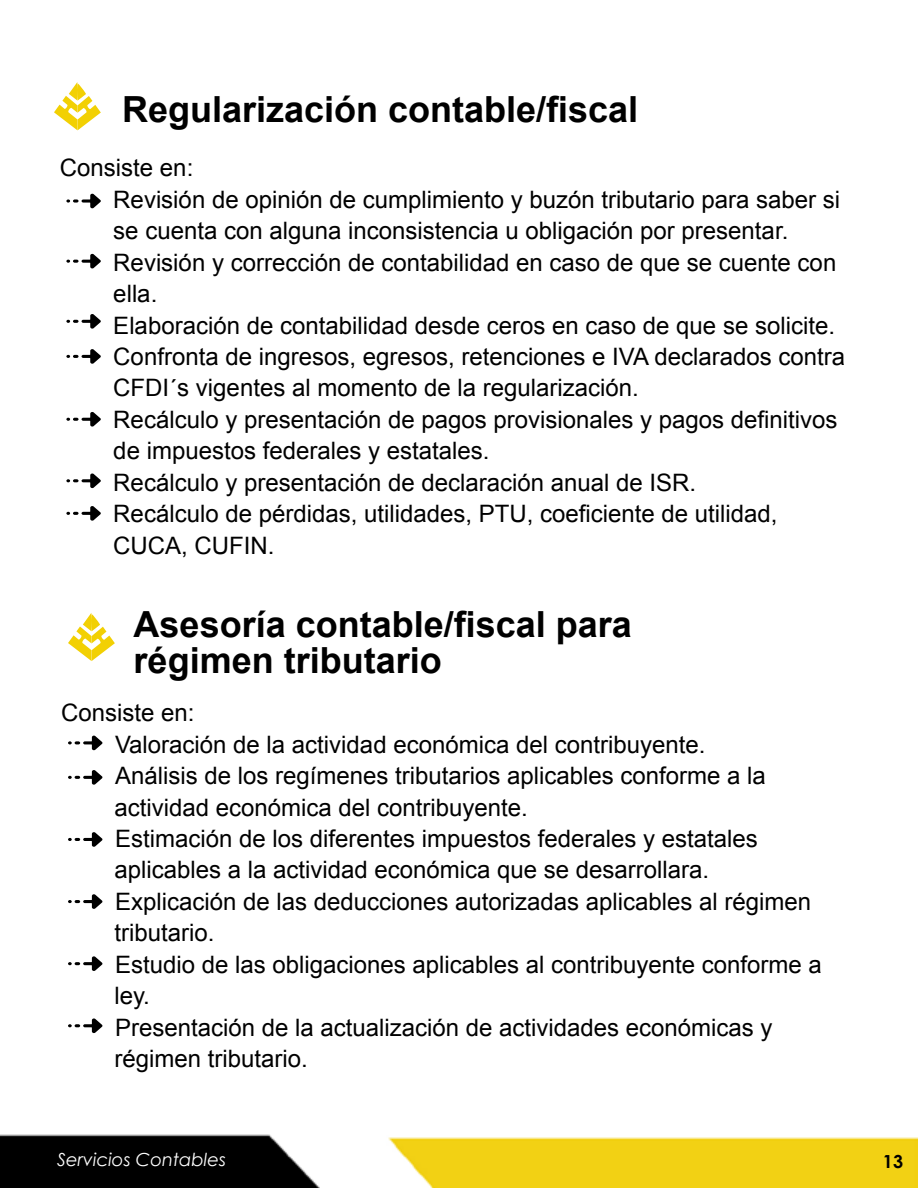
<style>
.page{position:relative;width:918px;height:1188px;background:#fff}
.page>*{position:absolute;margin:0;border:0;box-sizing:border-box;transform-origin:0 0}
.t1{font:700 36px/36px "Arial";color:#000}
.t2{font:24px/31.5px "Arial";color:#000}
.t3{font:italic 18px "Century Gothic";color:#fff}
.t4{font:700 18px "Century Gothic";color:#000}
</style>
<div class="page">
<img style="left:0;top:130px;width:918px;height:1058px">
<svg style="left:54px;top:82px;width:47px;height:48px"></svg>
<svg style="left:68px;top:613px;width:47px;height:48px"></svg>
<svg style="left:66px;top:193px;width:35px;height:16px"></svg>
<svg style="left:66px;top:253px;width:35px;height:16px"></svg>
<svg style="left:66px;top:313px;width:35px;height:16px"></svg>
<svg style="left:66px;top:348px;width:35px;height:16px"></svg>
<svg style="left:66px;top:411px;width:35px;height:16px"></svg>
<svg style="left:66px;top:473px;width:35px;height:16px"></svg>
<svg style="left:66px;top:505px;width:35px;height:16px"></svg>
<svg style="left:68px;top:735px;width:35px;height:16px"></svg>
<svg style="left:68px;top:769px;width:35px;height:16px"></svg>
<svg style="left:68px;top:832px;width:35px;height:15px"></svg>
<svg style="left:68px;top:894px;width:35px;height:15px"></svg>
<svg style="left:68px;top:956px;width:35px;height:16px"></svg>
<svg style="left:68px;top:1018px;width:35px;height:16px"></svg>
<h1 class="t1" style="left:122px;top:93px;width:518px">Regularización contable/fiscal</h1>
<p class="t2" style="left:113px;top:152px;width:733px;text-indent:-53px">Consiste en:<br>Revisión de opinión de cumplimiento y buzón tributario para saber si se cuenta con alguna inconsistencia u obligación por presentar.<br>Revisión y corrección de contabilidad en caso de que se cuente con ella.<br>Elaboración de contabilidad desde ceros en caso de que se solicite.<br>Confronta de ingresos, egresos, retenciones e IVA declarados contra CFDI´s vigentes al momento de la regularización.<br>Recálculo y presentación de pagos provisionales y pagos definitivos de impuestos federales y estatales.<br>Recálculo y presentación de declaración anual de ISR.<br>Recálculo de pérdidas, utilidades, PTU, coeficiente de utilidad, CUCA, CUFIN.</p>
<h1 class="t1" style="left:134px;top:608px;width:500px">Asesoría contable/fiscal para régimen tributario</h1>
<p class="t2" style="left:114px;top:697px;width:709px;text-indent:-53px">Consiste en:<br>Valoración de la actividad económica del contribuyente.<br>Análisis de los regímenes tributarios aplicables conforme a la actividad económica del contribuyente.<br>Estimación de los diferentes impuestos federales y estatales aplicables a la actividad económica que se desarrollara.<br>Explicación de las deducciones autorizadas aplicables al régimen tributario.<br>Estudio de las obligaciones aplicables al contribuyente conforme a ley.<br>Presentación de la actualización de actividades económicas y régimen tributario.</p>
<p class="t3" style="left:57px;top:1149px;width:171px">Servicios Contables</p>
<p class="t4" style="left:883px;top:1150px;width:22px">13</p>
</div>
